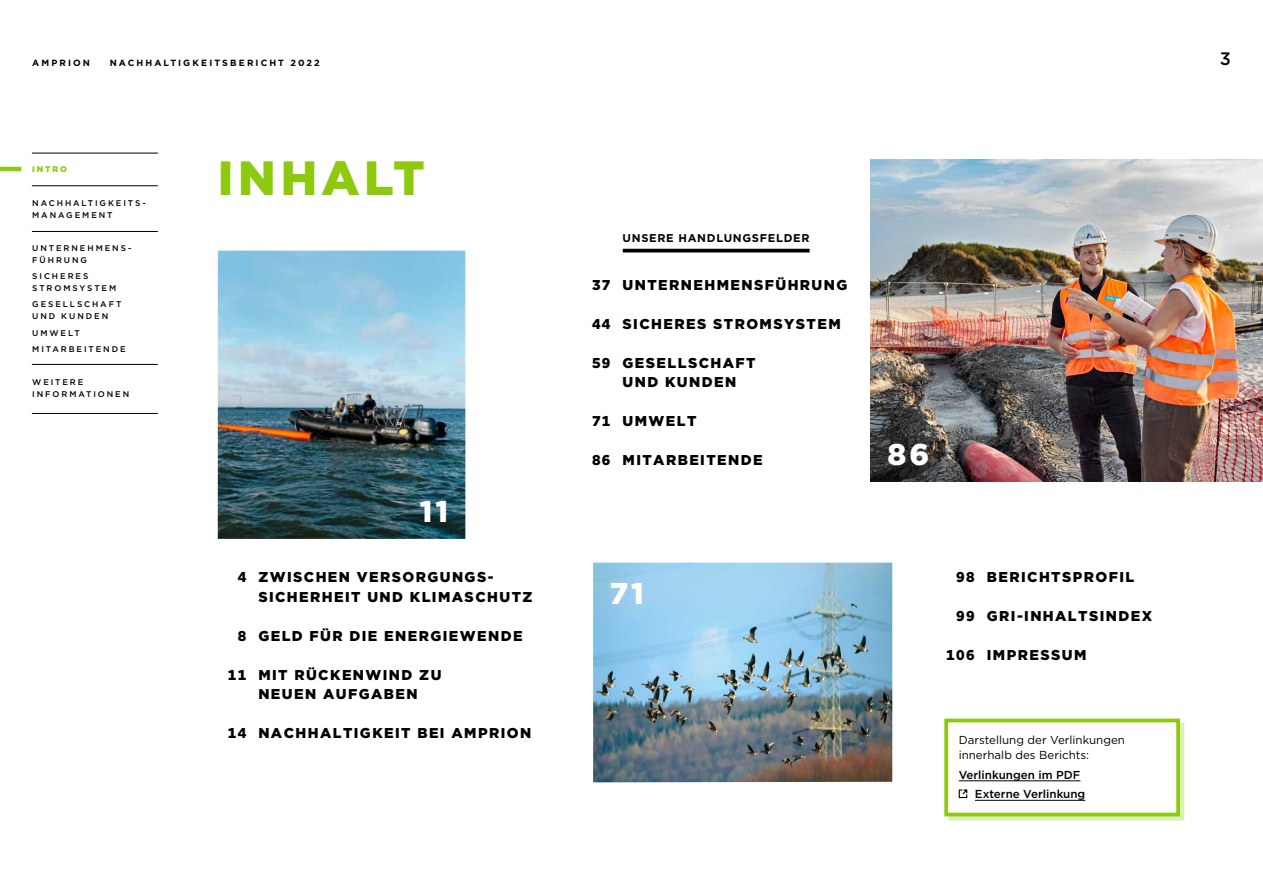
<style>
.page{position:relative;width:1263px;height:893px;background:#fff}
.page>*{position:absolute;margin:0;border:0;box-sizing:border-box;transform-origin:0 0}
.t1{font:900 48px "Gotham";letter-spacing:.09em;color:#8dc90e}
.t2{font:900 30px "Gotham";color:#fff}
.t3{font:500 18px "Gotham";color:#000}
.t4{font:900 14.25px/19.5px "Gotham";letter-spacing:.1em;color:#000}
.t5{font:11.55px/15.3px "Gotham";color:#000}
.t6{font:500 11.55px/19.5px "Gotham";color:#000}
.t7{font:700 11.25px "Gotham";letter-spacing:.06em;color:#000}
.t8{font:700 9px "Gotham";letter-spacing:.23em;color:#000}
.t9{font:500 8.25px/12px "Gotham";letter-spacing:.235em;color:#000}
.t10{font:900 8.25px "Gotham";letter-spacing:.22em;color:#8dc90e}
</style>
<div class="page">
<div style="left:948px;top:723px;width:236px;height:98px;background:linear-gradient(to right,#ddefb7,#ddefb7)"></div>
<div style="left:946px;top:720px;width:232px;height:94px;background:#fff"></div>
<hr style="left:959px;top:780px;width:121px;height:1px;background:#000">
<hr style="left:975px;top:800px;width:110px;height:1px;background:#000">
<svg style="left:958px;top:789px;width:10px;height:10px"></svg>
<div style="left:944px;top:719px;width:236px;height:97px;border:4px solid #8dc90e"></div>
<img style="left:218px;top:251px;width:247px;height:288px">
<img style="left:871px;top:159px;width:392px;height:323px">
<img style="left:593px;top:563px;width:299px;height:219px">
<hr style="left:623px;top:249px;width:186px;height:3px;background:#000">
<hr style="left:32px;top:153px;width:126px;height:1px;background:#000">
<hr style="left:32px;top:185px;width:126px;height:1px;background:#000">
<hr style="left:32px;top:231px;width:126px;height:1px;background:#000">
<hr style="left:32px;top:364px;width:126px;height:1px;background:#000">
<hr style="left:32px;top:413px;width:126px;height:1px;background:#000">
<hr style="left:0;top:167px;width:21px;height:4px;background:#8dc90e">
<p class="t8" style="left:32px;top:57px;width:59px">AMPRION</p>
<p class="t8" style="left:110px;top:57px;width:211px">NACHHALTIGKEITSBERICHT 2022</p>
<p class="t3" style="left:1220px;top:47px;width:13px">3</p>
<p class="t10" style="left:32px;top:164px;width:36px">INTRO</p>
<p class="t9" style="left:32px;top:197px;width:115px">NACHHALTIGKEITS-<br>MANAGEMENT</p>
<p class="t9" style="left:32px;top:242px;width:100px">UNTERNEHMENS-<br>FÜHRUNG</p>
<p class="t9" style="left:32px;top:270px;width:85px">SICHERES<br>STROMSYSTEM</p>
<p class="t9" style="left:32px;top:298px;width:91px">GESELLSCHAFT<br>UND KUNDEN</p>
<p class="t9" style="left:32px;top:325px;width:95px;line-height:16.2px">UMWELT<br>MITARBEITENDE</p>
<p class="t9" style="left:32px;top:376px;width:99px">WEITERE<br>INFORMATIONEN</p>
<h1 class="t1" style="left:218px;top:145px;width:209px">INHALT</h1>
<h2 class="t2" style="left:420px;top:491px;width:30px">11</h2>
<p class="t4" style="left:258px;top:567px;width:276px;text-indent:-21px">4 ZWISCHEN VERSORGUNGS-<br>SICHERHEIT UND KLIMASCHUTZ</p>
<p class="t4" style="left:238px;top:626px;width:286px">8 GELD FÜR DIE ENERGIEWENDE</p>
<p class="t4" style="left:228px;top:665px;width:215px;text-align:center">11 MIT RÜCKENWIND ZU<br>NEUEN AUFGABEN</p>
<p class="t4" style="left:228px;top:723px;width:305px">14 NACHHALTIGKEIT BEI AMPRION</p>
<p class="t7" style="left:623px;top:231px;width:188px">UNSERE HANDLUNGSFELDER</p>
<p class="t4" style="left:592px;top:275px;width:257px">37 UNTERNEHMENSFÜHRUNG</p>
<p class="t4" style="left:592px;top:314px;width:250px">44 SICHERES STROMSYSTEM</p>
<p class="t4" style="left:623px;top:353px;width:135px;text-indent:-31px">59 GESELLSCHAFT<br>UND KUNDEN</p>
<p class="t4" style="left:592px;top:411px;width:106px">71 UMWELT</p>
<p class="t4" style="left:592px;top:450px;width:172px">86 MITARBEITENDE</p>
<h2 class="t2" style="left:888px;top:434px;width:43px">86</h2>
<h2 class="t2" style="left:610px;top:572px;width:36px">71</h2>
<p class="t4" style="left:956px;top:567px;width:180px">98 BERICHTSPROFIL</p>
<p class="t4" style="left:956px;top:606px;width:197px">99 GRI-INHALTSINDEX</p>
<p class="t4" style="left:946px;top:645px;width:142px">106 IMPRESSUM</p>
<p class="t5" style="left:959px;top:732px;width:168px">Darstellung der Verlinkungen innerhalb des Berichts:</p>
<p class="t6" style="left:975px;top:765px;width:112px;text-indent:-16px">Verlinkungen im PDF<br>Externe Verlinkung</p>
</div>
